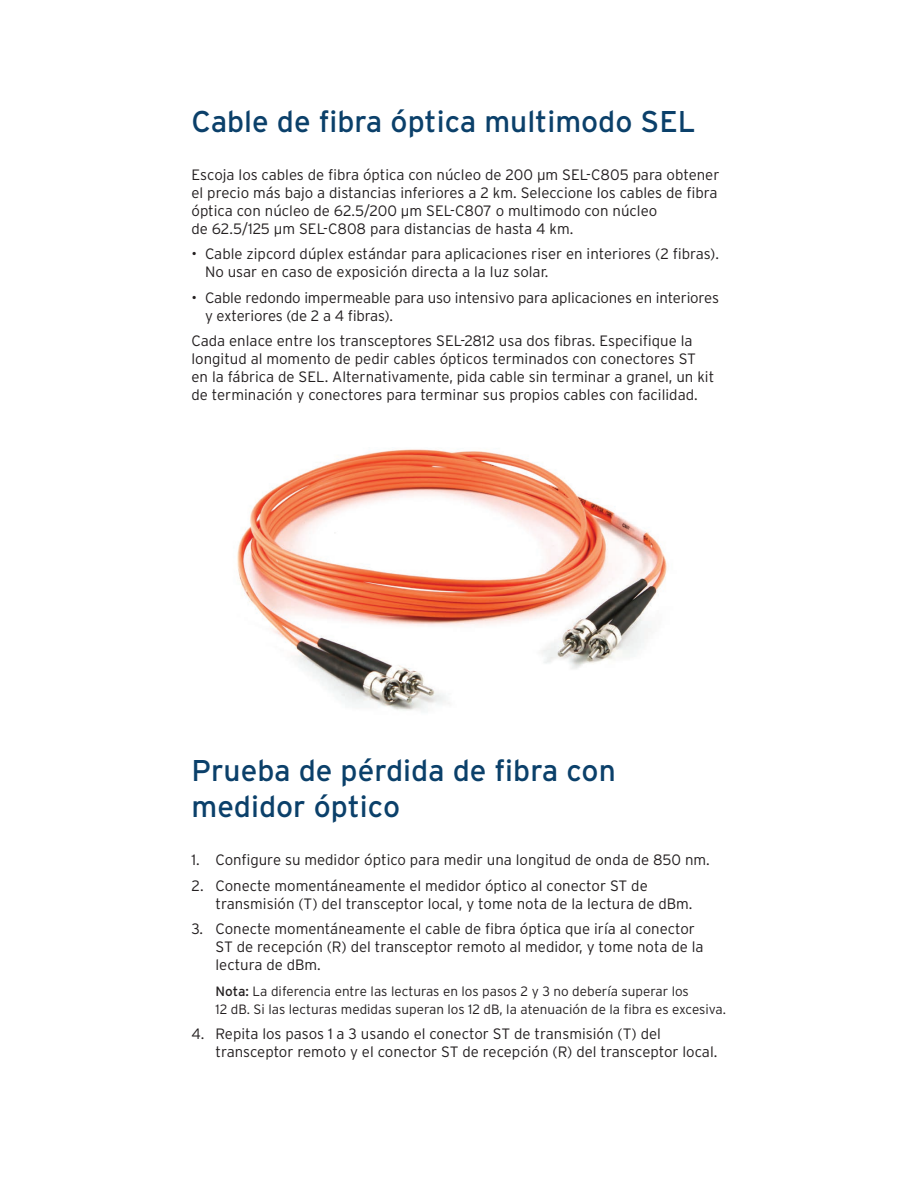
<style>
.page{position:relative;width:918px;height:1188px;background:#fff}
.page>*{position:absolute;margin:0;border:0;box-sizing:border-box;transform-origin:0 0}
.t1{font:30px/36px "Interstate Poly";color:#0b406a}
.t2{font:300 15px/18px "Interstate Poly";color:#231f20}
.t3{font:300 13.5px/18px "Interstate Poly";color:#231f20}
.s1{font-weight:400}
</style>
<div class="page">
<img style="left:237px;top:449px;width:430px;height:263px">
<h1 class="t1" style="left:192px;top:103px;width:506px">Cable de fibra óptica multimodo SEL</h1>
<p class="t2" style="left:192px;top:165px;width:530px">Escoja los cables de fibra óptica con núcleo de 200 μm SEL-C805 para obtener el precio más bajo a distancias inferiores a 2 km. Seleccione los cables de fibra óptica con núcleo de 62.5/200 µm SEL-C807 o multimodo con núcleo<br>de 62.5/125 μm SEL-C808 para distancias de hasta 4 km.</p>
<p class="t2" style="left:205px;top:244px;width:516px;text-indent:-13px">• Cable zipcord dúplex estándar para aplicaciones riser en interiores (2 fibras).<br>No usar en caso de exposición directa a la luz solar.</p>
<p class="t2" style="left:205px;top:288px;width:516px;text-indent:-13px">• Cable redondo impermeable para uso intensivo para aplicaciones en interiores y exteriores (de 2 a 4 fibras).</p>
<p class="t2" style="left:192px;top:331px;width:524px">Cada enlace entre los transceptores SEL-2812 usa dos fibras. Especifique la longitud al momento de pedir cables ópticos terminados con conectores ST en la fábrica de SEL. Alternativamente, pida cable sin terminar a granel, un kit de terminación y conectores para terminar sus propios cables con facilidad.</p>
<h1 class="t1" style="left:192px;top:752px;width:426px">Prueba de pérdida de fibra con medidor óptico</h1>
<p class="t2" style="left:192px;top:850px;width:520px">1. Configure su medidor óptico para medir una longitud de onda de 850 nm.</p>
<p class="t2" style="left:216px;top:876px;width:478px;text-indent:-24px">2. Conecte momentáneamente el medidor óptico al conector ST de transmisión (T) del transceptor local, y tome nota de la lectura de dBm.</p>
<p class="t2" style="left:216px;top:919px;width:490px;text-indent:-24px">3. Conecte momentáneamente el cable de fibra óptica que iría al conector<br>ST de recepción (R) del transceptor remoto al medidor, y tome nota de la lectura de dBm.</p>
<p class="t3" style="left:216px;top:981px;width:512px"><span class="s1">Nota:</span> La diferencia entre las lecturas en los pasos 2 y 3 no debería superar los<br>12 dB. Si las lecturas medidas superan los 12 dB, la atenuación de la fibra es excesiva.</p>
<p class="t2" style="left:216px;top:1024px;width:503px;text-indent:-24px">4. Repita los pasos 1 a 3 usando el conector ST de transmisión (T) del transceptor remoto y el conector ST de recepción (R) del transceptor local.</p>
</div>
